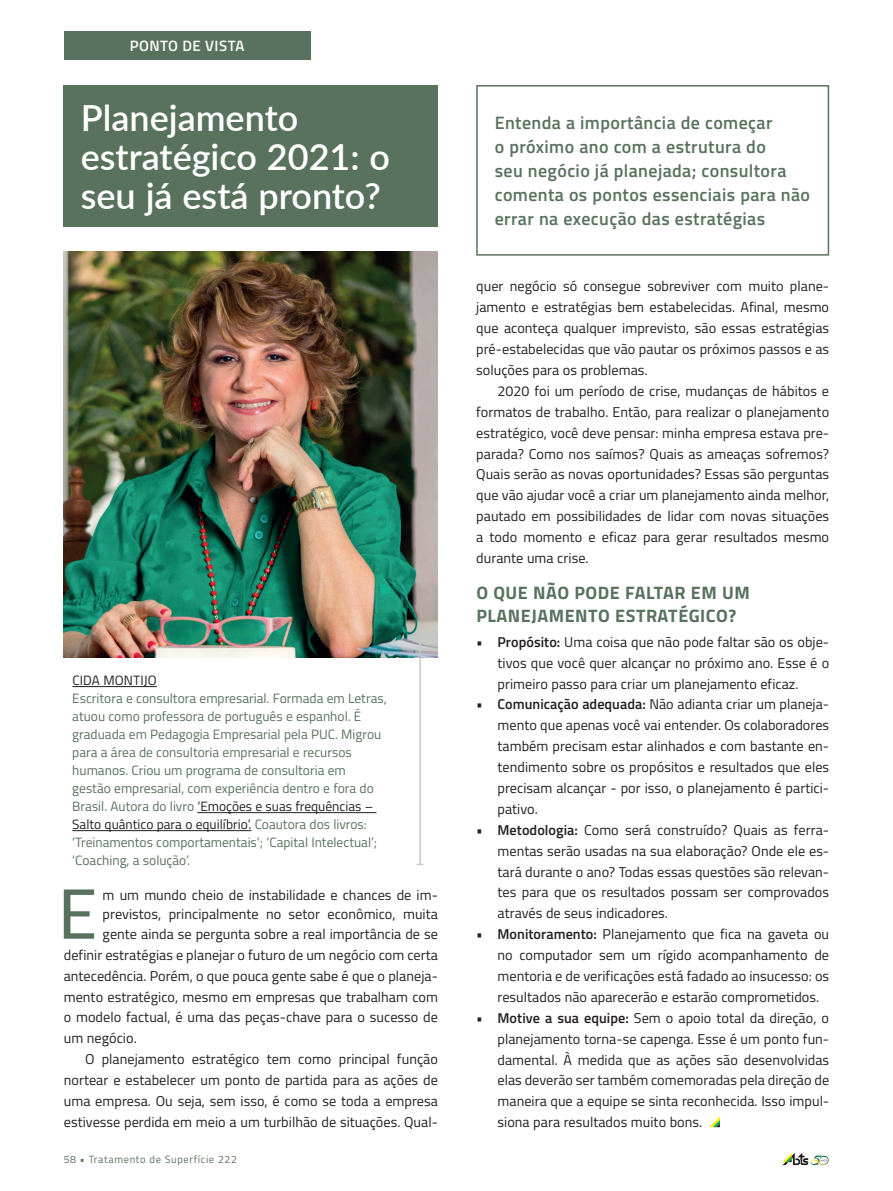
<style>
.page{position:relative;width:893px;height:1191px;background:#fff}
.page>*{position:absolute;margin:0;border:0;box-sizing:border-box;transform-origin:0 0}
.TEXTO_2020{font:68.7px "Lato";color:#59725d}
.TITULO_2020{font:600 36px/39px "Lato";color:#fff}
.OLHO_2020{font:600 18px/24px "Titillium";letter-spacing:.02em;color:#59725d}
.SUBTITULO_2020{font:700 18px/23px "Titillium";letter-spacing:.03em;color:#59725d}
.CHAPEU_2020{font:600 15px "Titillium";letter-spacing:.03em;color:#fff}
.TEXTO_2020-2{font:14.25px/20.9px "Titillium";letter-spacing:.005em;color:#231f20;text-align:justify}
.TEXTO_item_2020{font:14.25px/20.9px "Titillium";letter-spacing:.005em;color:#231f20;text-align:justify}
.TITULO_cargo_email_2{font:13.5px/18px "Titillium";color:#59725d}
.TITULO_nome_2020{font:13.5px "Titillium";letter-spacing:.01em;color:#231f20}
.rodapé_2020{font:10.5px "Titillium";letter-spacing:.06em;color:#59725d}
.s1{color:#231f20}
.s2{font-weight:600}
</style>
<div class="page">
<img style="left:64px;top:252px;width:374px;height:406px">
<svg style="left:709px;top:1116px;width:11px;height:11px"></svg>
<div style="left:64px;top:85px;width:374px;height:141px;background:#59725d"></div>
<hr style="left:72px;top:686px;width:85px;height:1px;background:#231f20">
<hr style="left:197px;top:812px;width:179px;height:1px;background:#231f20">
<hr style="left:72px;top:830px;width:179px;height:1px;background:#231f20">
<div style="left:476px;top:85px;width:353px;height:171px;border:2px solid #59725d"></div>
<hr style="left:419px;top:642px;width:2px;height:222px;background:#c2cbc6">
<svg style="left:782px;top:1153px;width:47px;height:12px"></svg>
<div style="left:64px;top:31px;width:246px;height:29px;background:#59725d"></div>
<p class="CHAPEU_2020" style="left:130px;top:35px;width:116px">PONTO DE VISTA</p>
<p class="TITULO_2020" style="left:81px;top:97px;width:311px">Planejamento estratégico 2021: o seu já está pronto?</p>
<p class="TITULO_nome_2020" style="left:72px;top:670px;width:86px">CIDA MONTIJO</p>
<p class="TITULO_cargo_email_2" style="left:72px;top:688px;width:316px">Escritora e consultora empresarial. Formada em Letras, atuou como professora de português e espanhol. É graduada em Pedagogia Empresarial pela PUC. Migrou para a área de consultoria empresarial e recursos humanos. Criou um programa de consultoria em gestão empresarial, com experiência dentro e fora do Brasil. Autora do livro <span class="s1">‘Emoções e suas frequências – Salto quântico para o equilíbrio’.</span> Coautora dos livros: ‘Treinamentos comportamentais’; ‘Capital Intelectual’; ‘Coaching, a solução’.</p>
<p class="TEXTO_2020" style="left:57px;top:864px;width:41px">E</p>
<p class="TEXTO_2020-2" style="left:103px;top:884px;width:337px;line-height:19.5px">m um mundo cheio de instabilidade e chances de im&shy;previstos, principalmente no setor econômico, muita gente ainda se pergunta sobre a real importância de se</p>
<p class="TEXTO_2020-2" style="left:64px;top:943px;width:376px">definir estratégias e planejar o futuro de um negócio com certa antecedência. Porém, o que pouca gente sabe é que o planeja&shy;mento estratégico, mesmo em empresas que trabalham com o modelo factual, é uma das peças-chave para o sucesso de um negócio.</p>
<p class="TEXTO_2020-2" style="left:64px;top:1048px;width:376px;text-indent:21px">O planejamento estratégico tem como principal função nortear e estabelecer um ponto de partida para as ações de uma empresa. Ou seja, sem isso, é como se toda a empresa estivesse perdida em meio a um turbilhão de situações. Qual-</p>
<p class="rodapé_2020" style="left:64px;top:1151px;width:175px">58 • Tratamento de Superfície 222</p>
<p class="OLHO_2020" style="left:495px;top:110px;width:317px">Entenda a importância de começar<br>o próximo ano com a estrutura do<br>seu negócio já planejada; consultora comenta os pontos essenciais para não errar na execução das estratégias</p>
<p class="TEXTO_2020-2" style="left:476px;top:275px;width:354px">quer negócio só consegue sobreviver com muito plane&shy;jamento e estratégias bem estabelecidas. Afinal, mesmo que aconteça qualquer imprevisto, são essas estratégias pré-estabelecidas que vão pautar os próximos passos e as soluções para os problemas.</p>
<p class="TEXTO_2020-2" style="left:476px;top:380px;width:354px;text-indent:21px">2020 foi um período de crise, mudanças de hábitos e formatos de trabalho. Então, para realizar o planejamento estratégico, você deve pensar: minha empresa estava pre&shy;parada? Como nos saímos? Quais as ameaças sofremos?<br>Quais serão as novas oportunidades? Essas são perguntas que vão ajudar você a criar um planejamento ainda melhor, pautado em possibilidades de lidar com novas situações a todo momento e eficaz para gerar resultados mesmo durante uma crise.</p>
<p class="SUBTITULO_2020" style="left:476px;top:580px;width:275px">O QUE NÃO PODE FALTAR EM UM<br>PLANEJAMENTO ESTRATÉGICO?</p>
<p class="TEXTO_item_2020" style="left:497px;top:630px;width:333px;text-indent:-21px">• <span class="s2">Propósito:</span> Uma coisa que não pode faltar são os obje&shy;tivos que você quer alcançar no próximo ano. Esse é o primeiro passo para criar um planejamento eficaz.</p>
<p class="TEXTO_item_2020" style="left:497px;top:693px;width:333px;text-indent:-21px">• <span class="s2">Comunicação adequada:</span> Não adianta criar um planeja&shy;mento que apenas você vai entender. Os colaboradores também precisam estar alinhados e com bastante en&shy;tendimento sobre os propósitos e resultados que eles precisam alcançar - por isso, o planejamento é partici&shy;pativo.</p>
<p class="TEXTO_item_2020" style="left:497px;top:818px;width:333px;text-indent:-21px">• <span class="s2">Metodologia:</span> Como será construído? Quais as ferra&shy;mentas serão usadas na sua elaboração? Onde ele es&shy;tará durante o ano? Todas essas questões são relevan&shy;tes para que os resultados possam ser comprovados através de seus indicadores.</p>
<p class="TEXTO_item_2020" style="left:497px;top:923px;width:333px;text-indent:-21px">• <span class="s2">Monitoramento:</span> Planejamento que fica na gaveta ou no computador sem um rígido acompanhamento de mentoria e de verificações está fadado ao insucesso: os resultados não aparecerão e estarão comprometidos.</p>
<p class="TEXTO_item_2020" style="left:497px;top:1006px;width:333px;text-indent:-21px">• <span class="s2">Motive a sua equipe:</span> Sem o apoio total da direção, o planejamento torna-se capenga. Esse é um ponto fun&shy;damental. À medida que as ações são desenvolvidas elas deverão ser também comemoradas pela direção de maneira que a equipe se sinta reconhecida. Isso impul&shy;siona para resultados muito bons.</p>
</div>
